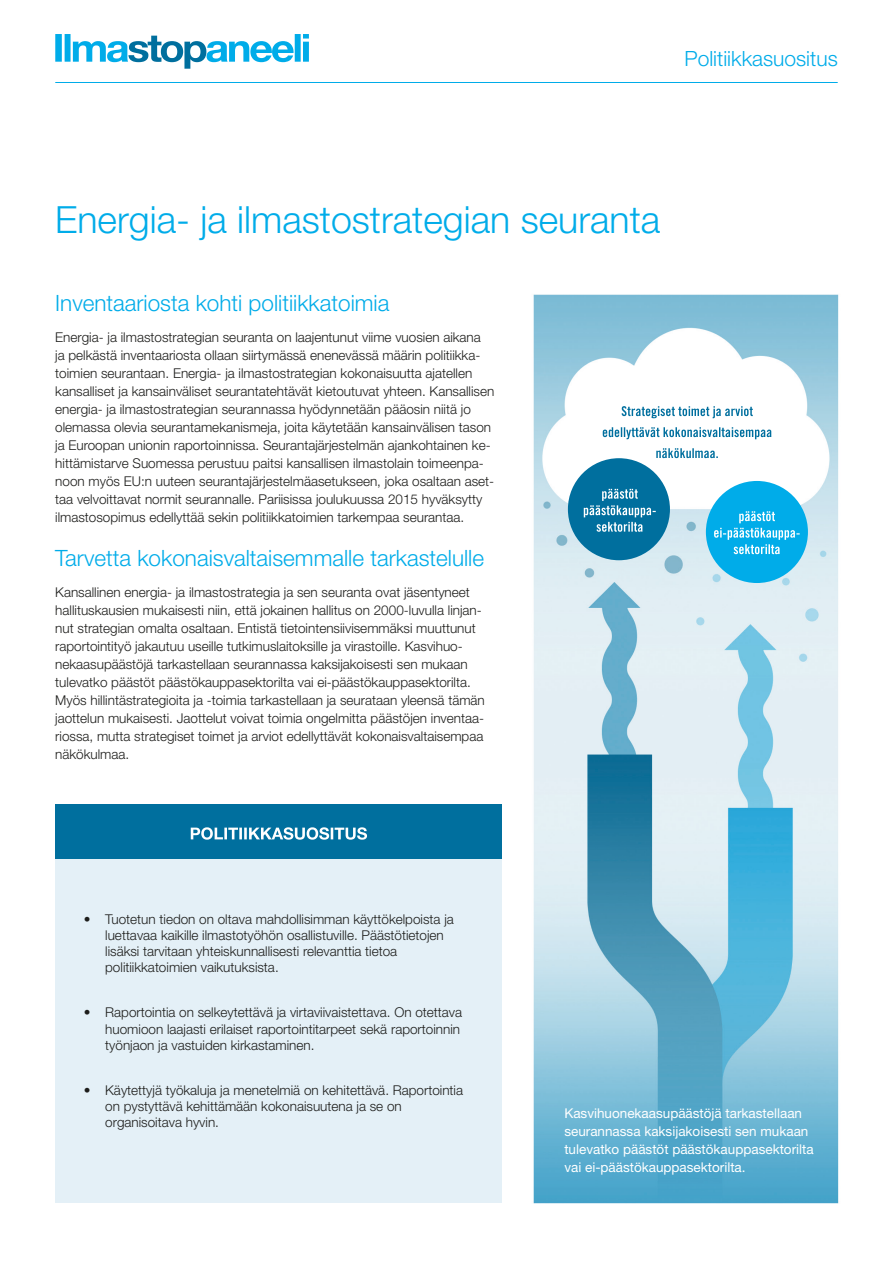
<style>
.page{position:relative;width:893px;height:1263px;background:#fff}
.page>*{position:absolute;margin:0;border:0;box-sizing:border-box;transform-origin:0 0}
.t1{font:300 37.5px "Helvetica Neue LT Std";color:#00ace9}
.t2{font:300 22.5px "Helvetica Neue LT Std";color:#00ace9}
.t3{font:300 21px "Helvetica Neue LT Std";color:#00ace9}
.t4{font:300 13.5px/18px "Helvetica Neue LT Std";color:#1d1d1b}
.t5{font:13.5px/18px "Helvetica Neue LT Std";color:#fff}
</style>
<div class="page">
<img style="left:533px;top:294px;width:306px;height:910px">
<div style="left:55px;top:816px;width:447px;height:387px;background:#e4f0f7"></div>
<div style="left:568px;top:458px;width:102px;height:102px;background:#006f9e;border-radius:50%"></div>
<div style="left:706px;top:481px;width:102px;height:102px;background:#00ace9;border-radius:50%"></div>
<svg style="left:55px;top:34px;width:254px;height:35px"></svg>
<hr style="left:55px;top:82px;width:783px;height:1px;background:#00ace9">
<div style="left:55px;top:804px;width:447px;height:54px;background:#006f9e"></div>
<svg style="left:191px;top:827px;width:176px;height:13px"></svg>
<svg style="left:584px;top:489px;width:72px;height:43px"></svg>
<svg style="left:714px;top:511px;width:86px;height:43px"></svg>
<svg style="left:656px;top:448px;width:62px;height:10px"></svg>
<svg style="left:603px;top:427px;width:168px;height:12px"></svg>
<svg style="left:622px;top:406px;width:131px;height:12px"></svg>
<h3 class="t3" style="left:684px;top:46px;width:155px">Politiikkasuositus</h3>
<h1 class="t1" style="left:55px;top:197px;width:606px">Energia- ja ilmastostrategian seuranta</h1>
<h2 class="t2" style="left:55px;top:289px;width:336px">Inventaariosta kohti politiikkatoimia</h2>
<p class="t4" style="left:55px;top:328px;width:441px">Energia- ja ilmastostrategian seuranta on laajentunut viime vuosien aikana<br>ja pelkästä inventaariosta ollaan siirtymässä enenevässä määrin politiikka&shy;toimien seurantaan. Energia- ja ilmastostrategian kokonaisuutta ajatellen kansalliset ja kansainväliset seurantatehtävät kietoutuvat yhteen. Kansallisen energia- ja ilmastostrategian seurannassa hyödynnetään pääosin niitä jo olemassa olevia seurantamekanismeja, joita käytetään kansainvälisen tason ja Euroopan unionin raportoinnissa. Seurantajärjestelmän ajankohtainen ke&shy;hittämistarve Suomessa perustuu paitsi kansallisen ilmastolain toimeenpa&shy;noon myös EU:n uuteen seurantajärjestelmäasetukseen, joka osaltaan aset&shy;taa velvoittavat normit seurannalle. Pariisissa joulukuussa 2015 hyväksytty ilmastosopimus edellyttää sekin politiikkatoimien tarkempaa seurantaa.</p>
<h2 class="t2" style="left:55px;top:544px;width:430px">Tarvetta kokonaisvaltaisemmalle tarkastelulle</h2>
<p class="t4" style="left:55px;top:583px;width:431px">Kansallinen energia- ja ilmastostrategia ja sen seuranta ovat jäsentyneet hallituskausien mukaisesti niin, että jokainen hallitus on 2000-luvulla linjan&shy;nut strategian omalta osaltaan. Entistä tietointensiivisemmäksi muuttunut raportointityö jakautuu useille tutkimuslaitoksille ja virastoille. Kasvihuo&shy;nekaasupäästöjä tarkastellaan seurannassa kaksijakoisesti sen mukaan tulevatko päästöt päästökauppasektorilta vai ei-päästökauppasektorilta.<br>Myös hillintästrategioita ja -toimia tarkastellaan ja seurataan yleensä tämän jaottelun mukaisesti. Jaottelut voivat toimia ongelmitta päästöjen inventaa&shy;riossa, mutta strategiset toimet ja arviot edellyttävät kokonaisvaltaisempaa näkökulmaa.</p>
<p class="t4" style="left:105px;top:910px;width:350px;line-height:16.2px;text-indent:-21px">• Tuotetun tiedon on oltava mahdollisimman käyttökelpoista ja luettavaa kaikille ilmastotyöhön osallistuville. Päästötietojen lisäksi tarvitaan yhteiskunnallisesti relevanttia tietoa politiikkatoimien vaikutuksista.</p>
<p class="t4" style="left:105px;top:1004px;width:358px;line-height:16.2px;text-indent:-21px">• Raportointia on selkeytettävä ja virtaviivaistettava. On otettava huomioon laajasti erilaiset raportointitarpeet sekä raportoinnin työnjaon ja vastuiden kirkastaminen.</p>
<p class="t4" style="left:105px;top:1082px;width:359px;line-height:16.2px;text-indent:-21px">• Käytettyjä työkaluja ja menetelmiä on kehitettävä. Raportointia on pystyttävä kehittämään kokonaisuutena ja se on organisoitava hyvin.</p>
<p class="t5" style="left:564px;top:1104px;width:251px">Kasvihuonekaasupäästöjä tarkastellaan seurannassa kaksijakoisesti sen mukaan tulevatko päästöt päästökauppasektorilta vai ei-päästökauppasektorilta.</p>
</div>
